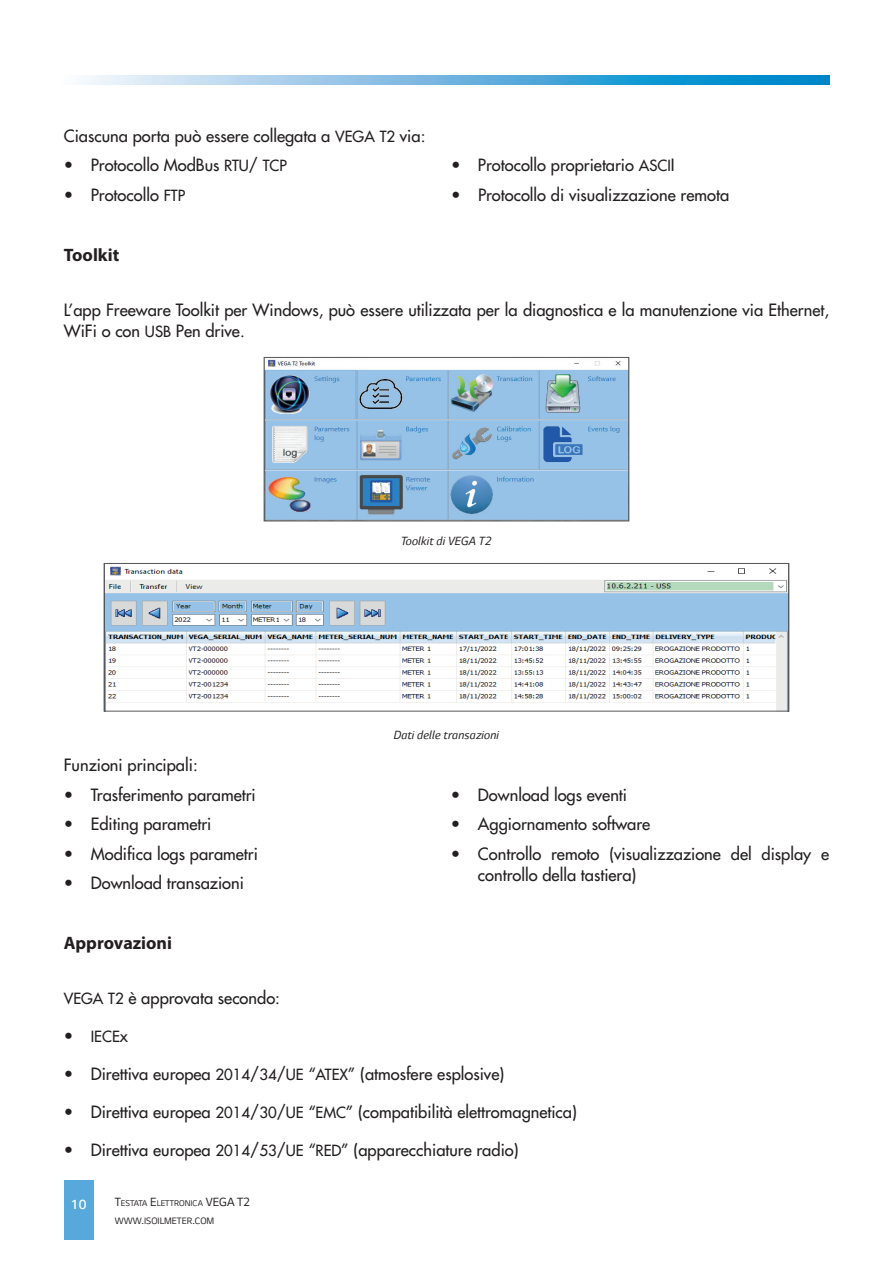
<style>
.page{position:relative;width:893px;height:1263px;background:#fff}
.page>*{position:absolute;margin:0;border:0;box-sizing:border-box;transform-origin:0 0}
.t1{font:700 18px "Myriad Pro";color:#231f20}
.t2{font:16.5px/21px "Futura";color:#231f20}
.t3{font:15px "Futura";color:#231f20}
.t4{font:300 15px "LG Smart";color:#fff}
.t5{font:italic 13.5px "LG Smart";color:#231f20}
.t6{font:10.5px "LG Smart";color:#231f20}
.t7{font:9.45px "LG Smart";color:#231f20}
.s1{font-size:15px}
.s2{font-size:16.5px}
.s3{font-size:13.5px}
</style>
<div class="page">
<div style="left:64px;top:1180px;width:30px;height:59px;background:#56a9da"></div>
<svg style="left:81px;top:76px;width:748px;height:9px;background:#6ab6df"></svg>
<img style="left:266px;top:359px;width:361px;height:160px">
<div style="left:264px;top:357px;width:365px;height:164px;border:1px solid #57585a"></div>
<img style="left:106px;top:566px;width:681px;height:143px">
<div style="left:104px;top:563px;width:685px;height:148px;border:1px solid #57585a"></div>
<p class="t2" style="left:64px;top:125px;width:363px">Ciascuna porta può essere collegata a <span class="s1">VEGA T2</span> via:</p>
<p class="t2" style="left:64px;top:155px;width:225px">• Protocollo ModBus <span class="s1">RTU</span>/ <span class="s1">TCP</span></p>
<p class="t2" style="left:64px;top:184px;width:123px">• Protocollo <span class="s1">FTP</span></p>
<p class="t1" style="left:64px;top:243px;width:57px">Toolkit</p>
<p class="t2" style="left:451px;top:155px;width:225px">• Protocollo proprietario <span class="s1">ASCI</span>I</p>
<p class="t2" style="left:451px;top:184px;width:280px">• Protocollo di visualizzazione remota</p>
<p class="t2" style="left:64px;top:299px;width:767px">L’app Freeware Toolkit per Windows, può essere utilizzata per la diagnostica e la manutenzione via Ethernet,<br>WiFi o con <span class="s1">USB</span> Pen drive.</p>
<p class="t5" style="left:401px;top:533px;width:92px">Toolkit di VEGA T2</p>
<p class="t2" style="left:64px;top:755px;width:135px">Funzioni principali:</p>
<p class="t2" style="left:64px;top:784px;width:194px">• Trasferimento parametri</p>
<p class="t2" style="left:64px;top:814px;width:149px">• Editing parametri</p>
<p class="t2" style="left:64px;top:843px;width:196px">• Modifica logs parametri</p>
<p class="t2" style="left:64px;top:873px;width:182px">• Download transazioni</p>
<p class="t5" style="left:394px;top:727px;width:107px">Dati delle transazioni</p>
<p class="t2" style="left:451px;top:784px;width:178px">• Download logs eventi</p>
<p class="t2" style="left:451px;top:814px;width:201px">• Aggiornamento software</p>
<p class="t2" style="left:478px;top:843px;width:353px;text-indent:-27px">• Controllo remoto (visualizzazione del display e controllo della tastiera)</p>
<p class="t1" style="left:64px;top:931px;width:110px">Approvazioni</p>
<p class="t2" style="left:64px;top:987px;width:218px"><span class="s1">VEGA T2</span> è approvata secondo:</p>
<p class="t3" style="left:64px;top:1027px;width:66px"><span class="s2">•</span> IECE<span class="s2">x</span></p>
<p class="t2" style="left:64px;top:1063px;width:442px">• Direttiva europea <span class="s1">2014</span>/<span class="s1">34</span>/<span class="s1">UE</span> “<span class="s1">ATEX</span>” (atmosfere esplosive)</p>
<p class="t2" style="left:64px;top:1101px;width:515px">• Direttiva europea <span class="s1">2014</span>/<span class="s1">30</span>/<span class="s1">UE</span> “<span class="s1">EMC</span>” (compatibilità elettromagnetica)</p>
<p class="t2" style="left:64px;top:1139px;width:456px">• Direttiva europea <span class="s1">2014</span>/<span class="s1">53</span>/<span class="s1">UE</span> “<span class="s1">RED</span>” (apparecchiature radio)</p>
<p class="t4" style="left:71px;top:1196px;width:17px">10</p>
<p class="t7" style="left:115px;top:1198px;width:137px"><span class="s3">T</span>ESTATA <span class="s3">E</span>LETTRONICA <span class="s3">VEGA T2</span></p>
<p class="t6" style="left:115px;top:1215px;width:101px">WWW<span class="s1">.</span>ISOILMETER<span class="s1">.</span>COM</p>
</div>
